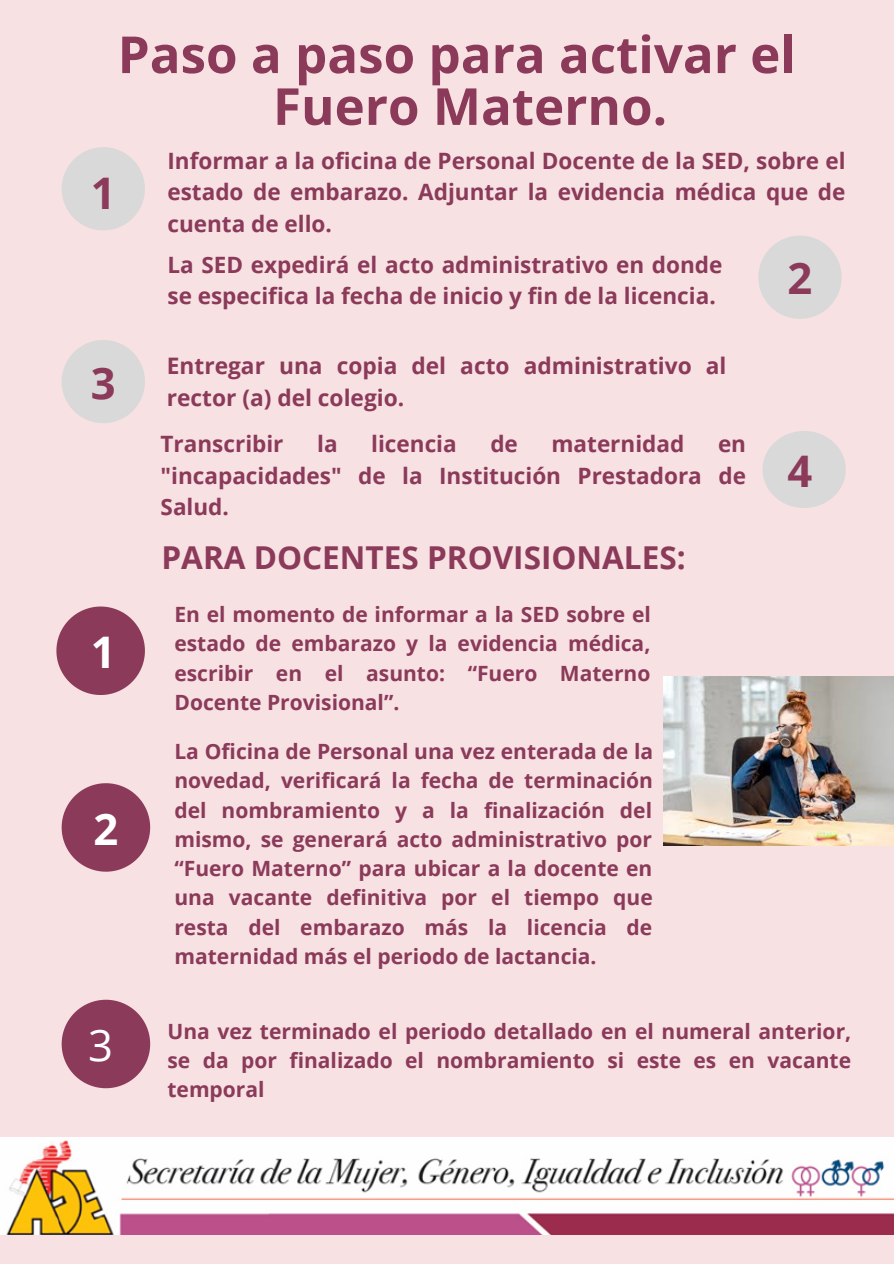
<style>
.page{position:relative;width:894px;height:1264px;background:#fff}
.page>*{position:absolute;margin:0;border:0;box-sizing:border-box;transform-origin:0 0}
.t1{font:700 51px/51.8px "Open Sans";color:#8b3a5a;text-align:center}
.t2{font:700 43.5px "Open Sans";color:#8b3a5a}
.t3{font:700 43.5px "Open Sans";color:#fff}
.t4{font:43.5px "Open Sans";color:#fff}
.t5{font:700 31.5px "Open Sans";color:#8b3a5a}
.t6{font:700 22.65px/31.8px "Open Sans";color:#8b3a5a}
.t7{font:700 22.5px/31.5px "Open Sans";color:#8b3a5a;text-align:justify}
.t8{font:700 21px/29.2px "Open Sans";color:#8b3a5a;text-align:justify}
</style>
<div class="page">
<div style="left:0;top:0;width:893px;height:1263px;background:#f7e1e3"></div>
<img style="left:0;top:1137px;width:893px;height:97px">
<img style="left:663px;top:676px;width:230px;height:169px">
<svg style="left:62px;top:147px;width:83px;height:83px"></svg>
<svg style="left:56px;top:606px;width:89px;height:89px"></svg>
<svg style="left:758px;top:236px;width:83px;height:83px"></svg>
<svg style="left:62px;top:340px;width:83px;height:83px"></svg>
<svg style="left:762px;top:431px;width:83px;height:77px"></svg>
<svg style="left:62px;top:783px;width:88px;height:88px"></svg>
<svg style="left:62px;top:999px;width:88px;height:89px"></svg>
<p class="t2" style="left:91px;top:162px;width:26px">1</p>
<p class="t1" style="left:118px;top:27px;width:679px">Paso a paso para activar el<br>Fuero Materno.</p>
<p class="t7" style="left:167px;top:144px;width:679px">Informar a la oficina de Personal Docente de la SED, sobre el estado de embarazo. Adjuntar la evidencia médica que de cuenta de ello.</p>
<p class="t7" style="left:167px;top:248px;width:556px">La SED expedirá el acto administrativo en donde se especifica la fecha de inicio y fin de la licencia.</p>
<p class="t2" style="left:787px;top:248px;width:26px">2</p>
<p class="t2" style="left:91px;top:352px;width:26px">3</p>
<p class="t6" style="left:167px;top:349px;width:561px">Entregar una copia del acto administrativo al rector (a) del colegio.</p>
<p class="t7" style="left:160px;top:428px;width:124px">Transcribir</p>
<p class="t7" style="left:317px;top:428px;width:22px">la</p>
<p class="t7" style="left:371px;top:428px;width:87px">licencia</p>
<p class="t7" style="left:490px;top:428px;width:29px">de</p>
<p class="t7" style="left:551px;top:428px;width:134px">maternidad</p>
<p class="t7" style="left:160px;top:428px;width:587px;text-indent:557px">en "incapacidades" de la Institución Prestadora de Salud.</p>
<p class="t5" style="left:161px;top:535px;width:525px">PARA DOCENTES PROVISIONALES:</p>
<p class="t2" style="left:787px;top:440px;width:26px">4</p>
<p class="t3" style="left:91px;top:621px;width:26px">1</p>
<p class="t3" style="left:93px;top:798px;width:26px">2</p>
<p class="t4" style="left:88px;top:1014px;width:26px">3</p>
<p class="t8" style="left:174px;top:599px;width:478px">En el momento de informar a la SED sobre el estado de embarazo y la evidencia médica, escribir en el asunto: “Fuero Materno Docente Provisional”.</p>
<p class="t8" style="left:174px;top:736px;width:480px">La Oficina de Personal una vez enterada de la novedad, verificará la fecha de terminación del nombramiento y a la finalización del mismo, se generará acto administrativo por “Fuero Materno” para ubicar a la docente en una vacante definitiva por el tiempo que resta del embarazo más la licencia de maternidad más el periodo de lactancia.</p>
<p class="t8" style="left:167px;top:1015px;width:685px">Una vez terminado el periodo detallado en el numeral anterior, se da por finalizado el nombramiento si este es en vacante temporal</p>
</div>
